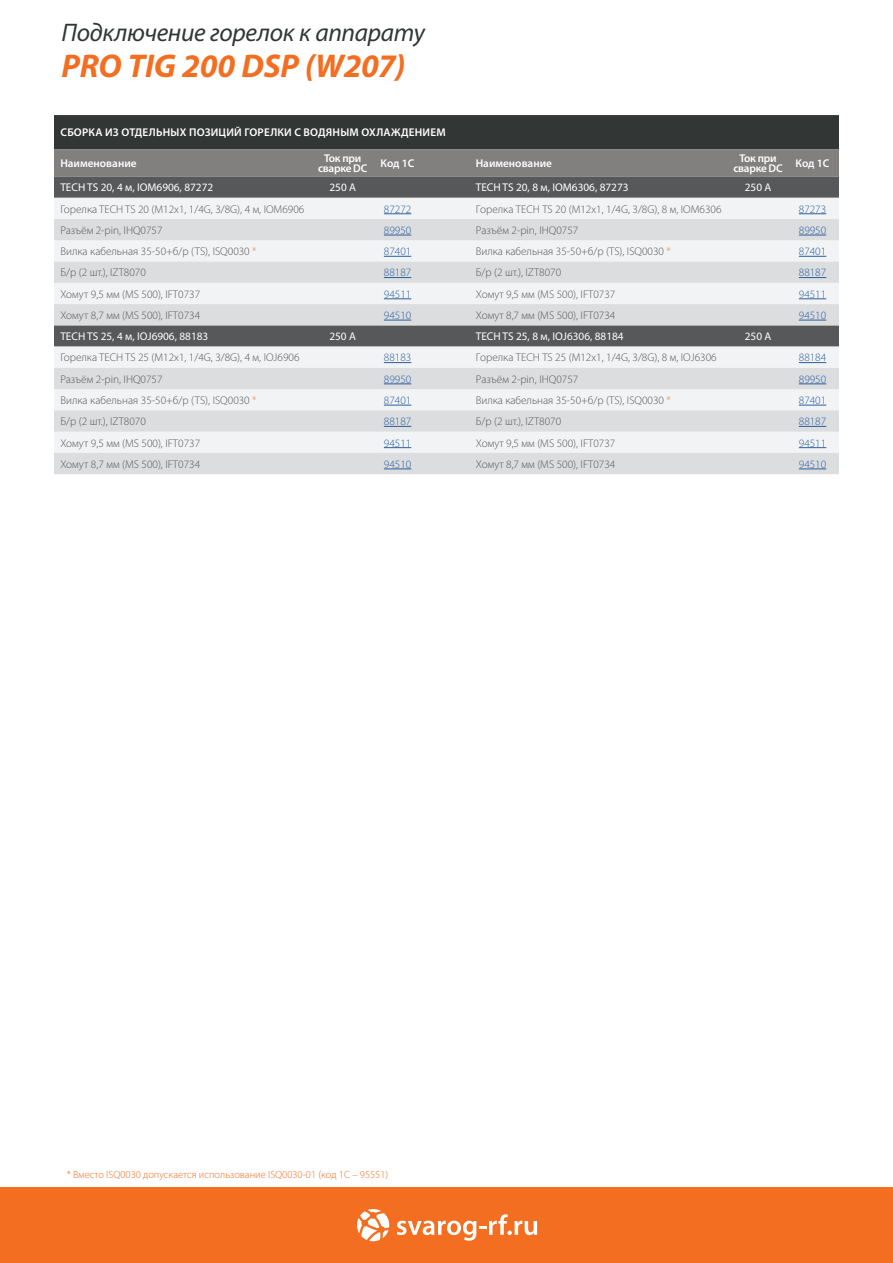
<style>
.page{position:relative;width:893px;height:1263px;background:#fff}
.page>*{position:absolute;margin:0;border:0;box-sizing:border-box;transform-origin:0 0}
.t1{font:italic 700 33px "Myriad Pro";letter-spacing:-.01em;color:#f36e21}
.t2{font:italic 25.5px "Myriad Pro";letter-spacing:-.015em;color:#323635}
.t3{font:300 11.25px "Myriad Pro";color:#57585a}
.t4{font:300 11.25px "Myriad Pro";color:#2b609f}
.t5{font:11.25px "Myriad Pro";color:#fff}
.t6{font:600 11.25px "Myriad Pro";letter-spacing:.02em;color:#fff}
.t7{font:600 11.25px "Myriad Pro";color:#fff}
.t8{font:600 11.25px/10.5px "Myriad Pro";letter-spacing:-.025em;color:#fff;text-align:center}
.t9{font:300 10.5px "Myriad Pro";color:#f36e21}
.s1{color:#f68945}
</style>
<div class="page">
<div style="left:0;top:1188px;width:893px;height:75px;background:#f36e21"></div>
<svg style="left:357px;top:1209px;width:32px;height:32px"></svg>
<svg style="left:397px;top:1214px;width:140px;height:27px"></svg>
<svg style="left:54px;top:115px;width:785px;height:62px;background:#565756"></svg>
<div style="left:54px;top:177px;width:785px;height:21px;background:#57585a"></div>
<div style="left:54px;top:198px;width:785px;height:21px;background:#f2f3f4"></div>
<svg style="left:54px;top:219px;width:785px;height:255px;fill:#dcdddf"></svg>
<svg style="left:384px;top:213px;width:27px;height:1px"></svg>
<svg style="left:799px;top:213px;width:27px;height:1px"></svg>
<svg style="left:384px;top:235px;width:27px;height:1px"></svg>
<svg style="left:799px;top:235px;width:27px;height:1px"></svg>
<svg style="left:384px;top:256px;width:27px;height:1px"></svg>
<svg style="left:799px;top:256px;width:27px;height:1px"></svg>
<svg style="left:384px;top:277px;width:27px;height:1px"></svg>
<svg style="left:799px;top:277px;width:27px;height:1px"></svg>
<svg style="left:384px;top:299px;width:27px;height:1px"></svg>
<svg style="left:799px;top:299px;width:27px;height:1px"></svg>
<svg style="left:384px;top:320px;width:27px;height:1px"></svg>
<svg style="left:799px;top:320px;width:27px;height:1px"></svg>
<svg style="left:384px;top:362px;width:27px;height:1px"></svg>
<svg style="left:799px;top:362px;width:27px;height:1px"></svg>
<svg style="left:384px;top:384px;width:27px;height:1px"></svg>
<svg style="left:799px;top:384px;width:27px;height:1px"></svg>
<svg style="left:384px;top:405px;width:27px;height:1px"></svg>
<svg style="left:799px;top:405px;width:27px;height:1px"></svg>
<svg style="left:384px;top:426px;width:27px;height:1px"></svg>
<svg style="left:799px;top:426px;width:27px;height:1px"></svg>
<svg style="left:384px;top:447px;width:27px;height:1px"></svg>
<svg style="left:799px;top:447px;width:27px;height:1px"></svg>
<svg style="left:384px;top:469px;width:27px;height:1px"></svg>
<svg style="left:799px;top:469px;width:27px;height:1px"></svg>
<h2 class="t2" style="left:62px;top:17px;width:365px">Подключение горелок к аппарату</h2>
<h1 class="t1" style="left:62px;top:45px;width:345px">PRO TIG 200 DSP (W207)</h1>
<p class="t6" style="left:60px;top:125px;width:387px">СБОРКА ИЗ ОТДЕЛЬНЫХ ПОЗИЦИЙ ГОРЕЛКИ С ВОДЯНЫМ ОХЛАЖДЕНИЕМ</p>
<p class="t7" style="left:60px;top:156px;width:78px">Наименование</p>
<p class="t8" style="left:318px;top:152px;width:51px">Ток при сварке DC</p>
<p class="t7" style="left:381px;top:156px;width:35px">Код 1С</p>
<p class="t7" style="left:476px;top:156px;width:78px">Наименование</p>
<p class="t8" style="left:733px;top:152px;width:51px">Ток при сварке DC</p>
<p class="t7" style="left:796px;top:156px;width:35px">Код 1С</p>
<p class="t5" style="left:60px;top:181px;width:154px">TECH TS 20, 4 м, IOM6906, 87272</p>
<p class="t5" style="left:329px;top:181px;width:28px">250 А</p>
<p class="t5" style="left:476px;top:181px;width:154px">TECH TS 20, 8 м, IOM6306, 87273</p>
<p class="t5" style="left:745px;top:181px;width:28px">250 А</p>
<p class="t3" style="left:60px;top:203px;width:245px">Горелка TECH TS 20 (M12х1, 1/4G, 3/8G), 4 м, IOM6906</p>
<p class="t4" style="left:384px;top:203px;width:29px">87272</p>
<p class="t3" style="left:476px;top:203px;width:247px">Горелка TECH TS 20 (M12х1, 1/4G, 3/8G), 8 м, IOM6306</p>
<p class="t4" style="left:799px;top:203px;width:29px">87273</p>
<p class="t3" style="left:60px;top:224px;width:104px">Разъём 2-pin, IHQ0757</p>
<p class="t4" style="left:384px;top:224px;width:29px">89950</p>
<p class="t3" style="left:476px;top:224px;width:104px">Разъём 2-pin, IHQ0757</p>
<p class="t4" style="left:799px;top:224px;width:29px">89950</p>
<p class="t3" style="left:60px;top:245px;width:198px">Вилка кабельная 35-50+б/р (TS), ISQ0030 <span class="s1">*</span></p>
<p class="t4" style="left:384px;top:245px;width:29px">87401</p>
<p class="t3" style="left:476px;top:245px;width:197px">Вилка кабельная 35-50+б/р (TS), ISQ0030 <span class="s1">*</span></p>
<p class="t4" style="left:799px;top:245px;width:29px">87401</p>
<p class="t3" style="left:60px;top:266px;width:87px">Б/р (2 шт.), IZT8070</p>
<p class="t4" style="left:384px;top:266px;width:29px">88187</p>
<p class="t3" style="left:476px;top:266px;width:87px">Б/р (2 шт.), IZT8070</p>
<p class="t4" style="left:799px;top:266px;width:29px">88187</p>
<p class="t3" style="left:60px;top:288px;width:141px">Хомут 9,5 мм (MS 500), IFT0737</p>
<p class="t4" style="left:384px;top:288px;width:29px">94511</p>
<p class="t3" style="left:476px;top:288px;width:141px">Хомут 9,5 мм (MS 500), IFT0737</p>
<p class="t4" style="left:799px;top:288px;width:29px">94511</p>
<p class="t3" style="left:60px;top:309px;width:141px">Хомут 8,7 мм (MS 500), IFT0734</p>
<p class="t4" style="left:384px;top:309px;width:29px">94510</p>
<p class="t3" style="left:476px;top:309px;width:141px">Хомут 8,7 мм (MS 500), IFT0734</p>
<p class="t4" style="left:799px;top:309px;width:29px">94510</p>
<p class="t5" style="left:60px;top:329px;width:149px">TECH TS 25, 4 м, IOJ6906, 88183</p>
<p class="t5" style="left:329px;top:329px;width:28px">250 А</p>
<p class="t5" style="left:476px;top:329px;width:149px">TECH TS 25, 8 м, IOJ6306, 88184</p>
<p class="t5" style="left:745px;top:329px;width:28px">250 А</p>
<p class="t3" style="left:60px;top:352px;width:241px">Горелка TECH TS 25 (M12х1, 1/4G, 3/8G), 4 м, IOJ6906</p>
<p class="t4" style="left:384px;top:352px;width:29px">88183</p>
<p class="t3" style="left:476px;top:352px;width:242px">Горелка TECH TS 25 (M12х1, 1/4G, 3/8G), 8 м, IOJ6306</p>
<p class="t4" style="left:799px;top:352px;width:29px">88184</p>
<p class="t3" style="left:60px;top:373px;width:104px">Разъём 2-pin, IHQ0757</p>
<p class="t4" style="left:384px;top:373px;width:29px">89950</p>
<p class="t3" style="left:476px;top:373px;width:104px">Разъём 2-pin, IHQ0757</p>
<p class="t4" style="left:799px;top:373px;width:29px">89950</p>
<p class="t3" style="left:60px;top:394px;width:198px">Вилка кабельная 35-50+б/р (TS), ISQ0030 <span class="s1">*</span></p>
<p class="t4" style="left:384px;top:394px;width:29px">87401</p>
<p class="t3" style="left:476px;top:394px;width:197px">Вилка кабельная 35-50+б/р (TS), ISQ0030 <span class="s1">*</span></p>
<p class="t4" style="left:799px;top:394px;width:29px">87401</p>
<p class="t3" style="left:60px;top:415px;width:87px">Б/р (2 шт.), IZT8070</p>
<p class="t4" style="left:384px;top:415px;width:29px">88187</p>
<p class="t3" style="left:476px;top:415px;width:87px">Б/р (2 шт.), IZT8070</p>
<p class="t4" style="left:799px;top:415px;width:29px">88187</p>
<p class="t3" style="left:60px;top:437px;width:141px">Хомут 9,5 мм (MS 500), IFT0737</p>
<p class="t4" style="left:384px;top:437px;width:29px">94511</p>
<p class="t3" style="left:476px;top:437px;width:141px">Хомут 9,5 мм (MS 500), IFT0737</p>
<p class="t4" style="left:799px;top:437px;width:29px">94511</p>
<p class="t3" style="left:60px;top:458px;width:141px">Хомут 8,7 мм (MS 500), IFT0734</p>
<p class="t4" style="left:384px;top:458px;width:29px">94510</p>
<p class="t3" style="left:476px;top:458px;width:141px">Хомут 8,7 мм (MS 500), IFT0734</p>
<p class="t4" style="left:799px;top:458px;width:29px">94510</p>
<p class="t9" style="left:67px;top:1169px;width:323px">* Вместо ISQ0030 допускается использование ISQ0030-01 (код 1С – 95551)</p>
</div>
